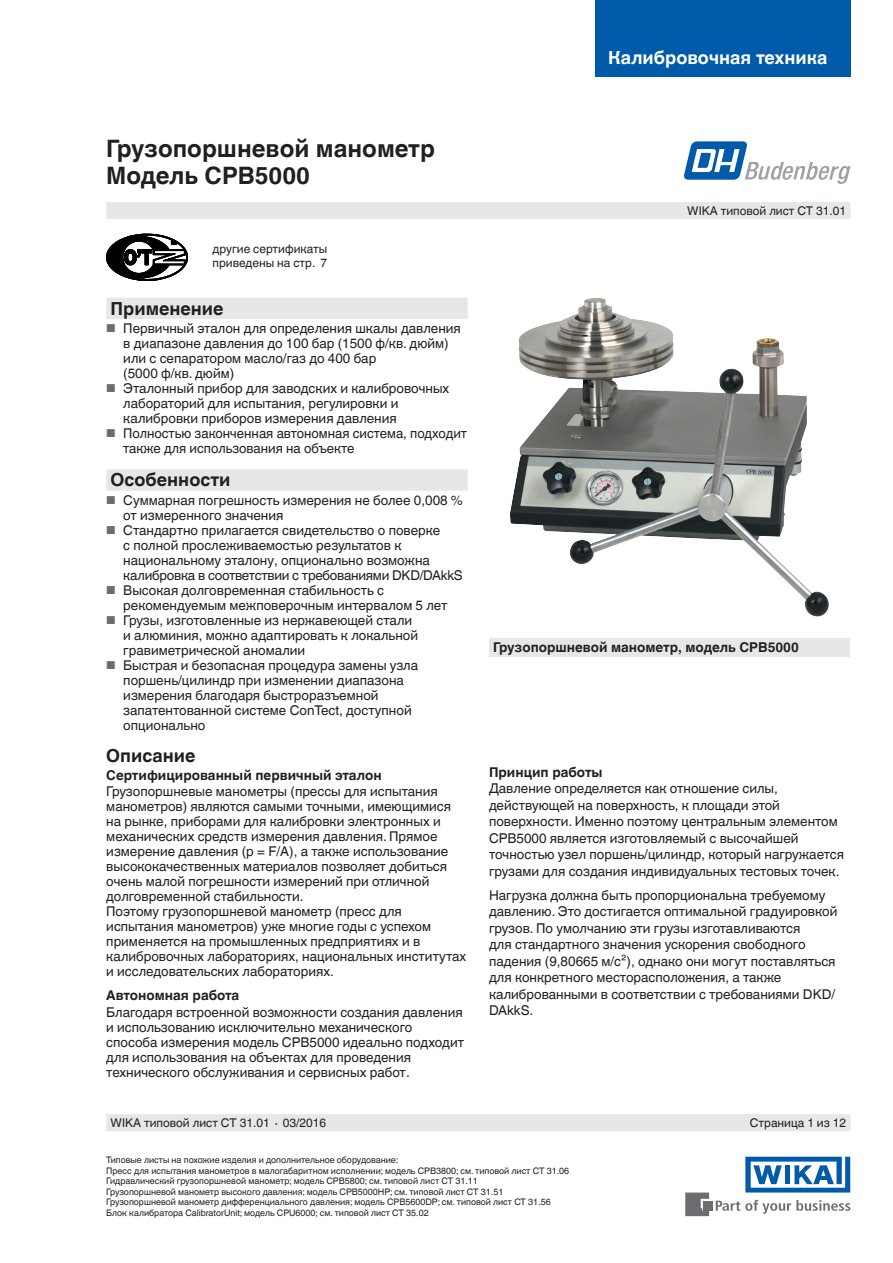
<style>
.page{position:relative;width:893px;height:1263px;background:#fff}
.page>*{position:absolute;margin:0;border:0;box-sizing:border-box;transform-origin:0 0}
.t1{font:700 24px/27px "Helvetica World";color:#231f20}
.t2{font:700 18px "Helvetica World";color:#231f20}
.t3{font:700 18px "Helvetica World";color:#fff}
.t4{font:13.5px/15px "Helvetica World";color:#231f20}
.t5{font:700 13.5px "Helvetica World";color:#231f20}
.t6{font:12px/13.5px "Helvetica World";color:#231f20}
.t7{font:9px/10.5px "Helvetica World";color:#231f20}
.s1{font-size:11.55px;color:#6c6d70}
</style>
<div class="page">
<svg style="left:716px;top:1200px;width:134px;height:14px"></svg>
<div style="left:703px;top:1201px;width:9px;height:9px;background:#6c6d70"></div>
<svg style="left:685px;top:1192px;width:24px;height:24px"></svg>
<svg style="left:745px;top:1157px;width:105px;height:35px"></svg>
<div style="left:106px;top:202px;width:744px;height:17px;background:#e6e7e9"></div>
<div style="left:106px;top:1114px;width:744px;height:17px;background:#e6e7e9"></div>
<div style="left:595px;top:0;width:255px;height:77px;background:#015aaa"></div>
<svg style="left:106px;top:234px;width:82px;height:47px"></svg>
<svg style="left:684px;top:141px;width:166px;height:43px"></svg>
<div style="left:489px;top:638px;width:361px;height:19px;background:#e6e7e9"></div>
<img style="left:510px;top:298px;width:319px;height:319px">
<svg style="left:106px;top:298px;width:362px;height:193px"></svg>
<h2 class="t3" style="left:608px;top:47px;width:221px">Калибровочная техника</h2>
<h1 class="t1" style="left:106px;top:135px;width:330px">Грузопоршневой манометр<br>Модель CPB5000</h1>
<p class="t6" style="left:213px;top:242px;width:116px">другие сертификаты приведены на стр. 7</p>
<h2 class="t2" style="left:111px;top:298px;width:114px">Применение</h2>
<p class="t4" style="left:123px;top:321px;width:339px;text-indent:-17px"><span class="s1">■</span> Первичный эталон для определения шкалы давления в диапазоне давления до 100 бар (1500 ф/кв. дюйм) или с сепаратором масло/газ до 400 бар<br>(5000 ф/кв. дюйм)</p>
<p class="t4" style="left:123px;top:381px;width:328px;text-indent:-17px"><span class="s1">■</span> Эталонный прибор для заводских и калибровочных лабораторий для испытания, регулировки и калибровки приборов измерения давления</p>
<p class="t4" style="left:123px;top:426px;width:345px;text-indent:-17px"><span class="s1">■</span> Полностью законченная автономная система, подходит также для использования на объекте</p>
<h2 class="t2" style="left:111px;top:470px;width:122px">Особенности</h2>
<p class="t4" style="left:123px;top:492px;width:341px;text-indent:-17px"><span class="s1">■</span> Суммарная погрешность измерения не более 0,008 % от измеренного значения</p>
<p class="t4" style="left:123px;top:522px;width:341px;text-indent:-17px"><span class="s1">■</span> Стандартно прилагается свидетельство о поверке<br>с полной прослеживаемостью результатов к национальному эталону, опционально возможна калибровка в соответствии с требованиями DKD/DAkkS</p>
<p class="t4" style="left:123px;top:582px;width:326px;text-indent:-17px"><span class="s1">■</span> Высокая долговременная стабильность с рекомендуемым межповерочным интервалом 5 лет</p>
<p class="t4" style="left:123px;top:612px;width:296px;text-indent:-17px"><span class="s1">■</span> Грузы, изготовленные из нержавеющей стали и алюминия, можно адаптировать к локальной гравиметрической аномалии</p>
<p class="t4" style="left:123px;top:657px;width:296px;text-indent:-17px"><span class="s1">■</span> Быстрая и безопасная процедура замены узла поршень/цилиндр при изменении диапазона измерения благодаря быстроразъемной запатентованной системе ConTect, доступной опционально</p>
<h2 class="t2" style="left:106px;top:745px;width:91px">Описание</h2>
<p class="t5" style="left:106px;top:767px;width:277px">Сертифицированный первичный эталон</p>
<p class="t4" style="left:106px;top:784px;width:362px">Грузопоршневые манометры (прессы для испытания манометров) являются самыми точными, имеющимися на рынке, приборами для калибровки электронных и механических средств измерения давления. Прямое измерение давления (p = F/A), а также использование высококачественных материалов позволяет добиться очень малой погрешности измерений при отличной долговременной стабильности.<br>Поэтому грузопоршневой манометр (пресс для испытания манометров) уже многие годы с успехом применяется на промышленных предприятиях и в калибровочных лабораториях, национальных институтах и исследовательских лабораториях.</p>
<p class="t5" style="left:106px;top:988px;width:134px">Автономная работа</p>
<p class="t4" style="left:106px;top:1005px;width:359px">Благодаря встроенной возможности создания давления и использованию исключительно механического способа измерения модель CPB5000 идеально подходит для использования на объектах для проведения технического обслуживания и сервисных работ.</p>
<p class="t6" style="left:111px;top:1116px;width:217px">WIKA типовой лист CT 31.01 ∙ 03/2016</p>
<p class="t6" style="left:687px;top:204px;width:160px">WIKA типовой лист CT 31.01</p>
<p class="t5" style="left:493px;top:639px;width:307px">Грузопоршневой манометр, модель CPB5000</p>
<p class="t5" style="left:489px;top:764px;width:115px">Принцип работы</p>
<p class="t4" style="left:489px;top:780px;width:357px;line-height:16.5px">Давление определяется как отношение силы, действующей на поверхность, к площади этой поверхности. Именно поэтому центральным элементом CPB5000 является изготовляемый с высочайшей точностью узел поршень/цилиндр, который нагружается грузами для создания индивидуальных тестовых точек.</p>
<p class="t4" style="left:489px;top:887px;width:350px;line-height:16.5px">Нагрузка должна быть пропорциональна требуемому давлению. Это достигается оптимальной градуировкой грузов. По умолчанию эти грузы изготавливаются<br>для стандартного значения ускорения свободного падения (9,80665 м/с²), однако они могут поставляться для конкретного месторасположения, а также калиброванными в соответствии с требованиями DKD/ DAkkS.</p>
<p class="t6" style="left:750px;top:1116px;width:98px">Страница 1 из 12</p>
<p class="t7" style="left:106px;top:1155px;width:464px">Типовые листы на похожие изделия и дополнительное оборудование:<br>Пресс для испытания манометров в малогабаритном исполнении; модель CPB3800; см. типовой лист CT 31.06<br>Гидравлический грузопоршневой манометр; модель CPB5800; см. типовой лист CT 31.11<br>Грузопоршневой манометр высокого давления; модель CPB5000HP; см. типовой лист CT 31.51<br>Грузопоршневой манометр дифференциального давления; модель CPB5600DP; см. типовой лист CT 31.56<br>Блок калибратора CalibratorUnit; модель CPU6000; см. типовой лист CT 35.02</p>
</div>
